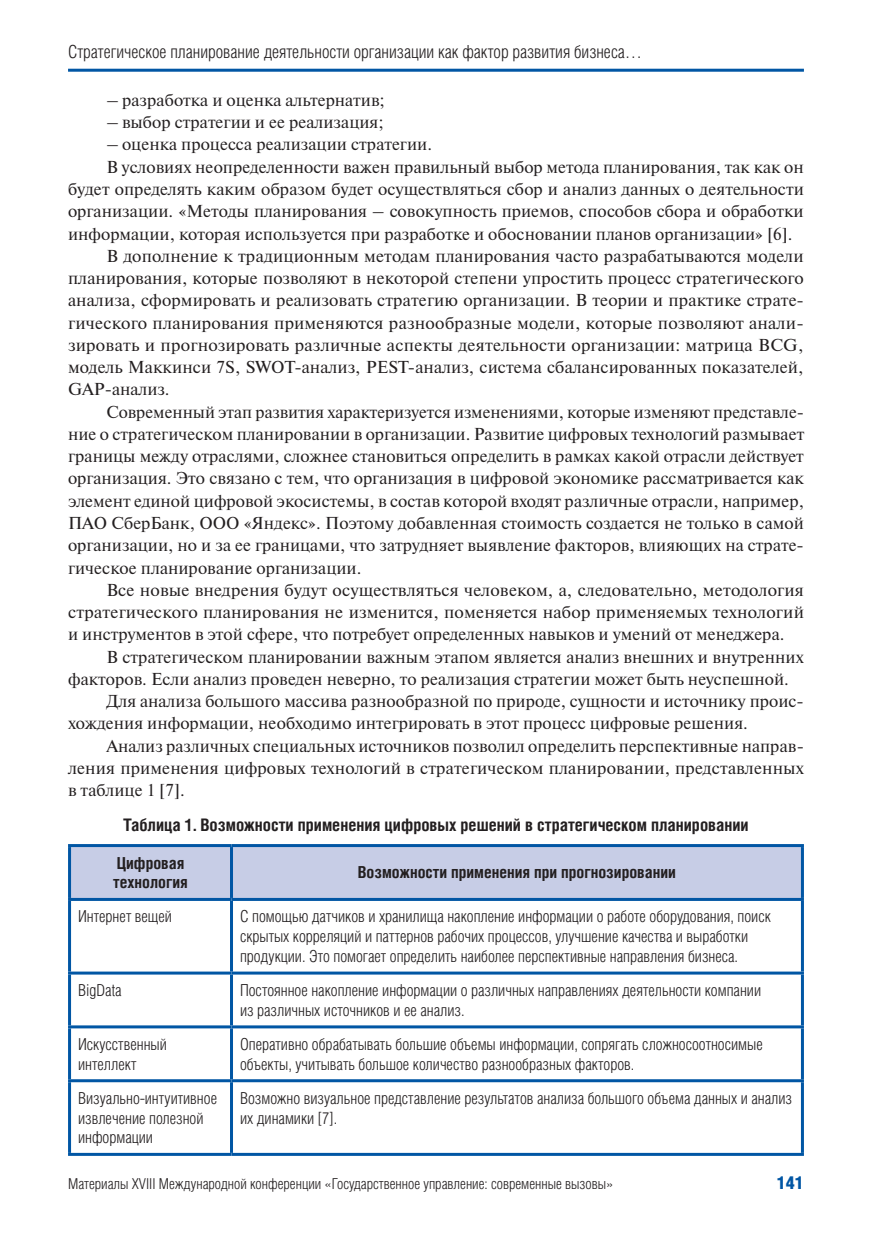
<style>
.page{position:relative;width:872px;height:1234px;background:#fff}
.page>*{position:absolute;margin:0;border:0;box-sizing:border-box;transform-origin:0 0}
.t1{font:300 18px "Helios Cond";color:#231f20}
.t2{font:900 18px "Helios Cond";color:#0156a4}
.текст{font:17.25px/22.2px "Newton";color:#231f20;text-align:justify}
.текст___рисунок{font:700 17.25px "Helios Cond";color:#231f20}
.текст_в_таблице{font:300 16.5px/19.8px "Helios Cond";color:#231f20}
.текст_в_таблице_-_за{font:700 16.5px/19.8px "Helios Cond";color:#231f20}
.t3{font:300 15px "Helios Cond";color:#231f20}
</style>
<div class="page">
<hr style="left:68px;top:69px;width:736px;height:3px;background:#0156a4">
<div style="left:71px;top:846px;width:730px;height:51px;background:#c7cde6"></div>
<hr style="left:68px;top:900px;width:3px;height:71px;background:#0156a4">
<hr style="left:68px;top:971px;width:163px;height:3px;background:#0156a4">
<hr style="left:68px;top:974px;width:3px;height:51px;background:#0156a4">
<hr style="left:68px;top:1025px;width:163px;height:3px;background:#0156a4">
<hr style="left:68px;top:1028px;width:3px;height:50px;background:#0156a4">
<hr style="left:68px;top:1078px;width:163px;height:3px;background:#0156a4">
<hr style="left:68px;top:1081px;width:3px;height:71px;background:#0156a4">
<hr style="left:68px;top:1152px;width:163px;height:3px;background:#0156a4">
<hr style="left:801px;top:846px;width:3px;height:51px;background:#0156a4">
<hr style="left:801px;top:900px;width:3px;height:71px;background:#0156a4">
<hr style="left:801px;top:974px;width:3px;height:51px;background:#0156a4">
<hr style="left:801px;top:1028px;width:3px;height:50px;background:#0156a4">
<hr style="left:801px;top:1081px;width:3px;height:71px;background:#0156a4">
<hr style="left:68px;top:843px;width:163px;height:3px;background:#0156a4">
<hr style="left:68px;top:846px;width:3px;height:51px;background:#0156a4">
<hr style="left:68px;top:897px;width:163px;height:3px;background:#0156a4">
<hr style="left:231px;top:843px;width:573px;height:3px;background:#0156a4">
<hr style="left:230px;top:846px;width:3px;height:51px;background:#0156a4">
<hr style="left:231px;top:897px;width:573px;height:3px;background:#0156a4">
<hr style="left:230px;top:900px;width:3px;height:71px;background:#0156a4">
<hr style="left:231px;top:971px;width:573px;height:3px;background:#0156a4">
<hr style="left:230px;top:974px;width:3px;height:51px;background:#0156a4">
<hr style="left:230px;top:1028px;width:3px;height:50px;background:#0156a4">
<hr style="left:230px;top:1081px;width:3px;height:71px;background:#0156a4">
<hr style="left:231px;top:1025px;width:573px;height:3px;background:#0156a4">
<hr style="left:231px;top:1078px;width:573px;height:3px;background:#0156a4">
<hr style="left:231px;top:1152px;width:573px;height:3px;background:#0156a4">
<p class="t1" style="left:68px;top:40px;width:575px">Стратегическое планирование деятельности организации как фактор развития бизнеса…</p>
<p class="текст" style="left:106px;top:88px;width:280px">– разработка и оценка альтернатив;</p>
<p class="текст" style="left:106px;top:111px;width:279px">– выбор стратегии и ее реализация;</p>
<p class="текст" style="left:106px;top:133px;width:327px">– оценка процесса реализации стратегии.</p>
<p class="текст" style="left:68px;top:155px;width:737px;text-indent:38px">В условиях неопределенности важен правильный выбор метода планирования, так как он будет определять каким образом будет осуществляться сбор и анализ данных о деятельности организации. «Методы планирования – совокупность приемов, способов сбора и обработки информации, которая используется при разработке и обосновании планов организации» [6].</p>
<p class="текст" style="left:68px;top:244px;width:737px;text-indent:38px">В дополнение к традиционным методам планирования часто разрабатываются модели планирования, которые позволяют в некоторой степени упростить процесс стратегического анализа, сформировать и реализовать стратегию организации. В теории и практике страте&shy;гического планирования применяются разнообразные модели, которые позволяют анали&shy;зировать и прогнозировать различные аспекты деятельности организации: матрица BCG, модель Маккинси 7S, SWOT-анализ, PEST-анализ, система сбалансированных показателей, GAP-анализ.</p>
<p class="текст" style="left:68px;top:400px;width:738px;text-indent:38px">Современный этап развития характеризуется изменениями, которые изменяют представле&shy;ние о стратегическом планировании в организации. Развитие цифровых технологий размывает границы между отраслями, сложнее становиться определить в рамках какой отрасли действует организация. Это связано с тем, что организация в цифровой экономике рассматривается как элемент единой цифровой экосистемы, в состав которой входят различные отрасли, например, ПАО СберБанк, ООО «Яндекс». Поэтому добавленная стоимость создается не только в самой организации, но и за ее границами, что затрудняет выявление факторов, влияющих на страте&shy;гическое планирование организации.</p>
<p class="текст" style="left:68px;top:578px;width:737px;text-indent:38px">Все новые внедрения будут осуществляться человеком, а, следовательно, методология стратегического планирования не изменится, поменяется набор применяемых технологий и инструментов в этой сфере, что потребует определенных навыков и умений от менеджера.</p>
<p class="текст" style="left:68px;top:645px;width:737px;text-indent:38px">В стратегическом планировании важным этапом является анализ внешних и внутренних факторов. Если анализ проведен неверно, то реализация стратегии может быть неуспешной.</p>
<p class="текст" style="left:68px;top:689px;width:737px;text-indent:38px">Для анализа большого массива разнообразной по природе, сущности и источнику проис&shy;хождения информации, необходимо интегрировать в этот процесс цифровые решения.</p>
<p class="текст" style="left:68px;top:734px;width:737px;text-indent:38px">Анализ различных специальных источников позволил определить перспективные направ&shy;ления применения цифровых технологий в стратегическом планировании, представленных в таблице 1 [7].</p>
<p class="текст___рисунок" style="left:123px;top:813px;width:627px">Таблица 1. Возможности применения цифровых решений в стратегическом планировании</p>
<p class="текст_в_таблице_-_за" style="left:113px;top:852px;width:76px">Цифровая технология</p>
<p class="текст_в_таблице_-_за" style="left:358px;top:862px;width:319px">Возможности применения при прогнозировании</p>
<p class="текст_в_таблице" style="left:78px;top:906px;width:95px">Интернет вещей</p>
<p class="текст_в_таблице" style="left:240px;top:906px;width:532px">С помощью датчиков и хранилища накопление информации о работе оборудования, поиск скрытых корреляций и паттернов рабочих процессов, улучшение качества и выработки продукции. Это помогает определить наиболее перспективные направления бизнеса.</p>
<p class="текст_в_таблице" style="left:78px;top:979px;width:45px">BigData</p>
<p class="текст_в_таблице" style="left:240px;top:979px;width:522px">Постоянное накопление информации о различных направлениях деятельности компании из различных источников и ее анализ.</p>
<p class="текст_в_таблице" style="left:78px;top:1033px;width:90px">Искусственный интеллект</p>
<p class="текст_в_таблице" style="left:240px;top:1033px;width:524px">Оперативно обрабатывать большие объемы информации, сопрягать сложносоотносимые объекты, учитывать большое количество разнообразных факторов.</p>
<p class="текст_в_таблице" style="left:78px;top:1087px;width:141px">Визуально-интуитивное извлечение полезной информации</p>
<p class="текст_в_таблице" style="left:240px;top:1087px;width:553px">Возможно визуальное представление результатов анализа большого объема данных и анализ их динамики [7].</p>
<p class="t3" style="left:68px;top:1174px;width:547px">Материалы XVIII Международной конференции «Государственное управление: современные вызовы»</p>
<p class="t2" style="left:777px;top:1171px;width:29px">141</p>
</div>
